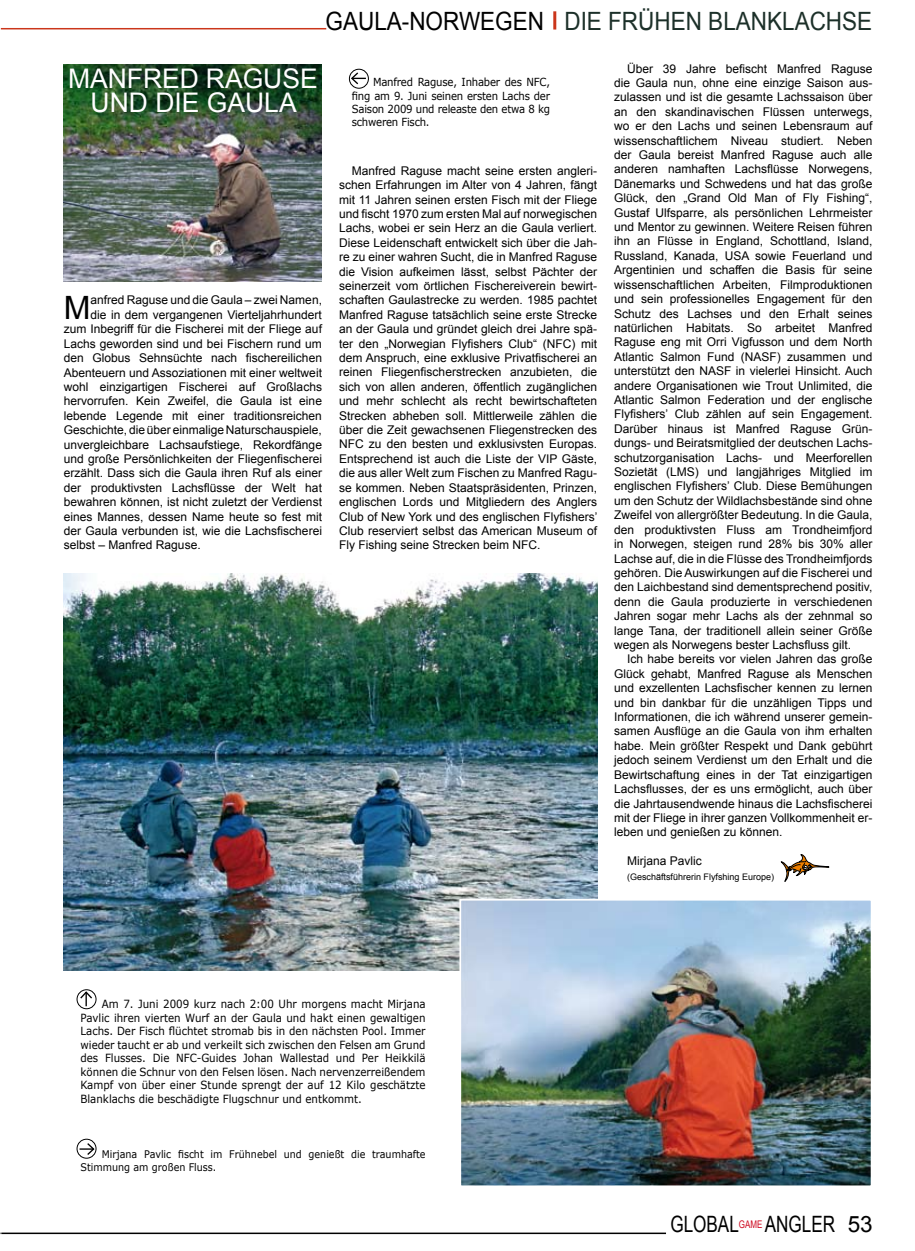
<style>
.page{position:relative;width:915px;height:1251px;background:#fff}
.page>*{position:absolute;margin:0;border:0;box-sizing:border-box;transform-origin:0 0}
.t1{font:32.1px "Arial";color:#000}
.t2{font:27px/24px "Arial";color:#fff;text-align:center}
.t3{font:25.2px "Arial";color:#1c3029;scale:.89 1}
.t4{font:22.5px "Arial";color:#000;scale:.76 1}
.t5{font:12px/14.4px "Arial";color:#000;text-align:justify}
.t6{font:11.25px/13.5px "Verdana";color:#000;text-align:justify;scale:.91 1}
.t7{font:11.1px/13.4px "Verdana";letter-spacing:-.02em;color:#000;text-align:justify;scale:.91 1}
.t8{font:10.5px/12.6px "Verdana";color:#000;scale:.91 1}
.t9{font:9px "Arial";color:#000}
.s1{color:#000}
</style>
<div class="page">
<img style="left:64px;top:573px;width:533px;height:396px">
<img style="left:64px;top:65px;width:257px;height:217px">
<hr style="left:553px;top:11px;width:3px;height:19px;background:#cb361b">
<hr style="left:1px;top:28px;width:325px;height:1px;background:#cb361b">
<div style="left:77px;top:989px;width:19px;height:19px;border:1px solid #000;border-radius:50%"></div>
<svg style="left:79px;top:990px;width:14px;height:16px"></svg>
<div style="left:349px;top:69px;width:20px;height:20px;border:1px solid #000;border-radius:50%"></div>
<svg style="left:350px;top:71px;width:16px;height:15px"></svg>
<img style="left:462px;top:901px;width:407px;height:282px">
<div style="left:459px;top:898px;width:413px;height:288px;border:2px solid #fff"></div>
<div style="left:77px;top:1138px;width:19px;height:20px;border:1px solid #000;border-radius:50%"></div>
<svg style="left:79px;top:1141px;width:16px;height:15px"></svg>
<svg style="left:780px;top:854px;width:49px;height:27px"></svg>
<hr style="left:1px;top:1232px;width:664px;height:1px;background:#000">
<h3 class="t3" style="left:325px;top:4px;width:615px"><span class="s1">GAULA-NORWEGEN</span> DIE FRÜHEN BLANKLACHSE</h3>
<h2 class="t2" style="left:68px;top:66px;width:251px">MANFRED RAGUSE<br>UND DIE GAULA</h2>
<h1 class="t1" style="left:64px;top:286px;width:28px">M</h1>
<p class="t5" style="left:91px;top:293px;width:233px">anfred Raguse und die Gaula – zwei Namen,</p>
<p class="t5" style="left:91px;top:307px;width:233px">die in dem vergangenen Vierteljahrhundert</p>
<p class="t5" style="left:64px;top:322px;width:259px">zum Inbegriff für die Fischerei mit der Fliege auf</p>
<p class="t5" style="left:64px;top:336px;width:259px">Lachs geworden sind und bei Fischern rund um</p>
<p class="t5" style="left:64px;top:351px;width:259px">den Globus Sehnsüchte nach fischereilichen</p>
<p class="t5" style="left:64px;top:365px;width:259px">Abenteuern und Assoziationen mit einer weltweit</p>
<p class="t5" style="left:64px;top:379px;width:259px">wohl einzigartigen Fischerei auf Großlachs</p>
<p class="t5" style="left:64px;top:394px;width:259px">hervorrufen. Kein Zweifel, die Gaula ist eine</p>
<p class="t5" style="left:64px;top:408px;width:259px">lebende Legende mit einer traditionsreichen</p>
<p class="t5" style="left:64px;top:423px;width:259px">Geschichte, die über einmalige Naturschauspiele,</p>
<p class="t5" style="left:64px;top:437px;width:259px">unvergleichbare Lachsaufstiege, Rekordfänge</p>
<p class="t5" style="left:64px;top:451px;width:259px">und große Persönlichkeiten der Fliegenfischerei</p>
<p class="t5" style="left:64px;top:466px;width:259px">erzählt. Dass sich die Gaula ihren Ruf als einer</p>
<p class="t5" style="left:64px;top:480px;width:259px">der produktivsten Lachsflüsse der Welt hat</p>
<p class="t5" style="left:64px;top:495px;width:259px">bewahren können, ist nicht zuletzt der Verdienst</p>
<p class="t5" style="left:64px;top:509px;width:259px">eines Mannes, dessen Name heute so fest mit</p>
<p class="t5" style="left:64px;top:523px;width:259px">der Gaula verbunden ist, wie die Lachsfischerei</p>
<p class="t5" style="left:64px;top:538px;width:138px">selbst – Manfred Raguse.</p>
<p class="t7" style="left:352px;top:75px;width:219px;text-indent:21px">Manfred Raguse, Inhaber des NFC, fing am 9. Juni seinen ersten Lachs der Saison 2009 und releaste den etwa 8 kg schweren Fisch.</p>
<p class="t5" style="left:339px;top:163px;width:260px;text-indent:13px">Manfred Raguse macht seine ersten angleri&shy;schen Erfahrungen im Alter von 4 Jahren, fängt mit 11 Jahren seinen ersten Fisch mit der Fliege und fischt 1970 zum ersten Mal auf norwegischen Lachs, wobei er sein Herz an die Gaula verliert.<br>Diese Leidenschaft entwickelt sich über die Jah&shy;re zu einer wahren Sucht, die in Manfred Raguse die Vision aufkeimen lässt, selbst Pächter der seinerzeit vom örtlichen Fischereiverein bewirt&shy;schaften Gaulastrecke zu werden. 1985 pachtet Manfred Raguse tatsächlich seine erste Strecke an der Gaula und gründet gleich drei Jahre spä&shy;ter den „Norwegian Flyfishers Club“ (NFC) mit dem Anspruch, eine exklusive Privatfischerei an reinen Fliegenfischerstrecken anzubieten, die sich von allen anderen, öffentlich zugänglichen und mehr schlecht als recht bewirtschafteten Strecken abheben soll. Mittlerweile zählen die über die Zeit gewachsenen Fliegenstrecken des NFC zu den besten und exklusivsten Europas.<br>Entsprechend ist auch die Liste der VIP Gäste, die aus aller Welt zum Fischen zu Manfred Ragu&shy;se kommen. Neben Staatspräsidenten, Prinzen, englischen Lords und Mitgliedern des Anglers Club of New York und des englischen Flyfishers’ Club reserviert selbst das American Museum of Fly Fishing seine Strecken beim NFC.</p>
<p class="t5" style="left:614px;top:61px;width:259px;text-indent:13px">Über 39 Jahre befischt Manfred Raguse die Gaula nun, ohne eine einzige Saison aus&shy;zulassen und ist die gesamte Lachssaison über an den skandinavischen Flüssen unterwegs, wo er den Lachs und seinen Lebensraum auf wissenschaftlichem Niveau studiert. Neben der Gaula bereist Manfred Raguse auch alle anderen namhaften Lachsflüsse Norwegens, Dänemarks und Schwedens und hat das große Glück, den „Grand Old Man of Fly Fishing“, Gustaf Ulfsparre, als persönlichen Lehrmeister und Mentor zu gewinnen. Weitere Reisen führen ihn an Flüsse in England, Schottland, Island, Russland, Kanada, USA sowie Feuerland und Argentinien und schaffen die Basis für seine wissenschaftlichen Arbeiten, Filmproduktionen und sein professionelles Engagement für den Schutz des Lachses und den Erhalt seines natürlichen Habitats. So arbeitet Manfred Raguse eng mit Orri Vigfusson und dem North Atlantic Salmon Fund (NASF) zusammen und unterstützt den NASF in vielerlei Hinsicht. Auch andere Organisationen wie Trout Unlimited, die Atlantic Salmon Federation und der englische Flyfishers’ Club zählen auf sein Engagement.<br>Darüber hinaus ist Manfred Raguse Grün&shy;dungs- und Beiratsmitglied der deutschen Lachs&shy;schutzorganisation Lachs- und Meerforellen Sozietät (LMS) und langjähriges Mitglied im englischen Flyfishers’ Club. Diese Bemühungen um den Schutz der Wildlachsbestände sind ohne Zweifel von allergrößter Bedeutung. In die Gaula, den produktivsten Fluss am Trondheimfjord in Norwegen, steigen rund 28% bis 30% aller Lachse auf, die in die Flüsse des Trondheimfjords gehören. Die Auswirkungen auf die Fischerei und den Laichbestand sind dementsprechend positiv, denn die Gaula produzierte in verschiedenen Jahren sogar mehr Lachs als der zehnmal so lange Tana, der traditionell allein seiner Größe wegen als Norwegens bester Lachsfluss gilt.</p>
<p class="t5" style="left:614px;top:652px;width:259px;text-indent:13px">Ich habe bereits vor vielen Jahren das große Glück gehabt, Manfred Raguse als Menschen und exzellenten Lachsfischer kennen zu lernen und bin dankbar für die unzähligen Tipps und Informationen, die ich während unserer gemein&shy;samen Ausflüge an die Gaula von ihm erhalten habe. Mein größter Respekt und Dank gebührt jedoch seinem Verdienst um den Erhalt und die Bewirtschaftung eines in der Tat einzigartigen Lachsflusses, der es uns ermöglicht, auch über die Jahrtausendwende hinaus die Lachsfischerei mit der Fliege in ihrer ganzen Vollkommenheit er&shy;leben und genießen zu können.</p>
<p class="t5" style="left:626px;top:853px;width:76px">Mirjana Pavlic</p>
<p class="t9" style="left:626px;top:870px;width:149px">(Geschäftsführerin Flyfshing Europe)</p>
<p class="t6" style="left:80px;top:996px;width:380px;text-indent:21px">Am 7. Juni 2009 kurz nach 2:00 Uhr morgens macht Mirjana Pavlic ihren vierten Wurf an der Gaula und hakt einen gewaltigen Lachs. Der Fisch flüchtet stromab bis in den nächsten Pool. Immer wieder taucht er ab und verkeilt sich zwischen den Felsen am Grund des Flusses. Die NFC-Guides Johan Wallestad und Per Heikkilä können die Schnur von den Felsen lösen. Nach nervenzerreißendem Kampf von über einer Stunde sprengt der auf 12 Kilo geschätzte Blanklachs die beschädigte Flugschnur und entkommt.</p>
<p class="t8" style="left:80px;top:1147px;width:380px;text-indent:21px">Mirjana Pavlic fischt im Frühnebel und genießt die traumhafte<br>Stimmung am großen Fluss.</p>
<h3 class="t4" style="left:670px;top:1209px;width:268px">GLOBAL<sup>GAME</sup> ANGLER 53</h3>
</div>
